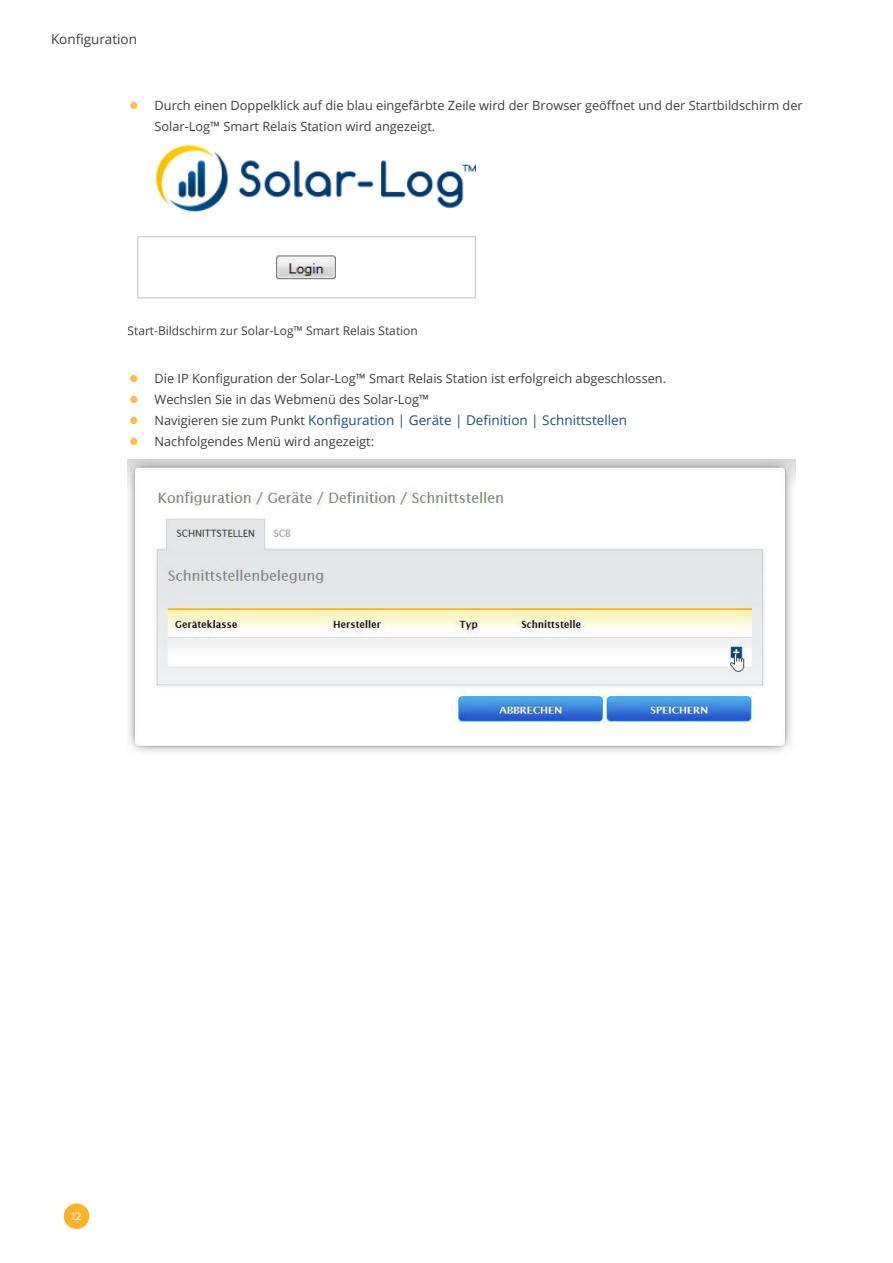
<style>
.page{position:relative;width:893px;height:1263px;background:#fff}
.page>*{position:absolute;margin:0;border:0;box-sizing:border-box;transform-origin:0 0}
.t1{font:13.5px "Open Sans";color:#264a7e}
.t2{font:13.5px "Open Sans";color:#3e3e3f}
.t3{font:12.75px/21px "Open Sans";color:#3e3e3f}
.Bildunterschrift{font:12px "Open Sans";color:#3e3e3f}
.t4{font:10.5px "Gotham";color:#fff}
.s1{font-family:"Gotham";font-size:27px;color:#fdba44}
.s2{font-size:12.75px;color:#3e3e3f}
</style>
<div class="page">
<div style="left:64px;top:1203px;width:25px;height:26px;background:#fcb32c;border-radius:50%"></div>
<img style="left:137px;top:145px;width:339px;height:154px">
<img style="left:128px;top:459px;width:667px;height:294px">
<p class="t2" style="left:51px;top:30px;width:88px">Konfiguration</p>
<p class="t3" style="left:155px;top:95px;width:650px;text-indent:-27px"><span class="s1">•</span> Durch einen Doppelklick auf die blau eingefärbte Zeile wird der Browser geöffnet und der Startbildschirm der<br>Solar-Log™ Smart Relais Station wird angezeigt.</p>
<p class="Bildunterschrift" style="left:128px;top:322px;width:292px">Start-Bildschirm zur Solar-Log™ Smart Relais Station</p>
<p class="t3" style="left:128px;top:368px;width:540px"><span class="s1">•</span> Die IP Konfiguration der Solar-Log™ Smart Relais Station ist erfolgreich abgeschlossen.</p>
<p class="t3" style="left:128px;top:389px;width:303px"><span class="s1">•</span> Wechslen Sie in das Webmenü des Solar-Log™</p>
<p class="t1" style="left:128px;top:411px;width:501px"><span class="s1">•</span> <span class="s2">Navigieren sie zum Punkt</span> Konfiguration | Geräte | Definition | Schnittstellen</p>
<p class="t3" style="left:128px;top:431px;width:248px"><span class="s1">•</span> Nachfolgendes Menü wird angezeigt:</p>
<p class="t4" style="left:72px;top:1210px;width:12px">12</p>
</div>
